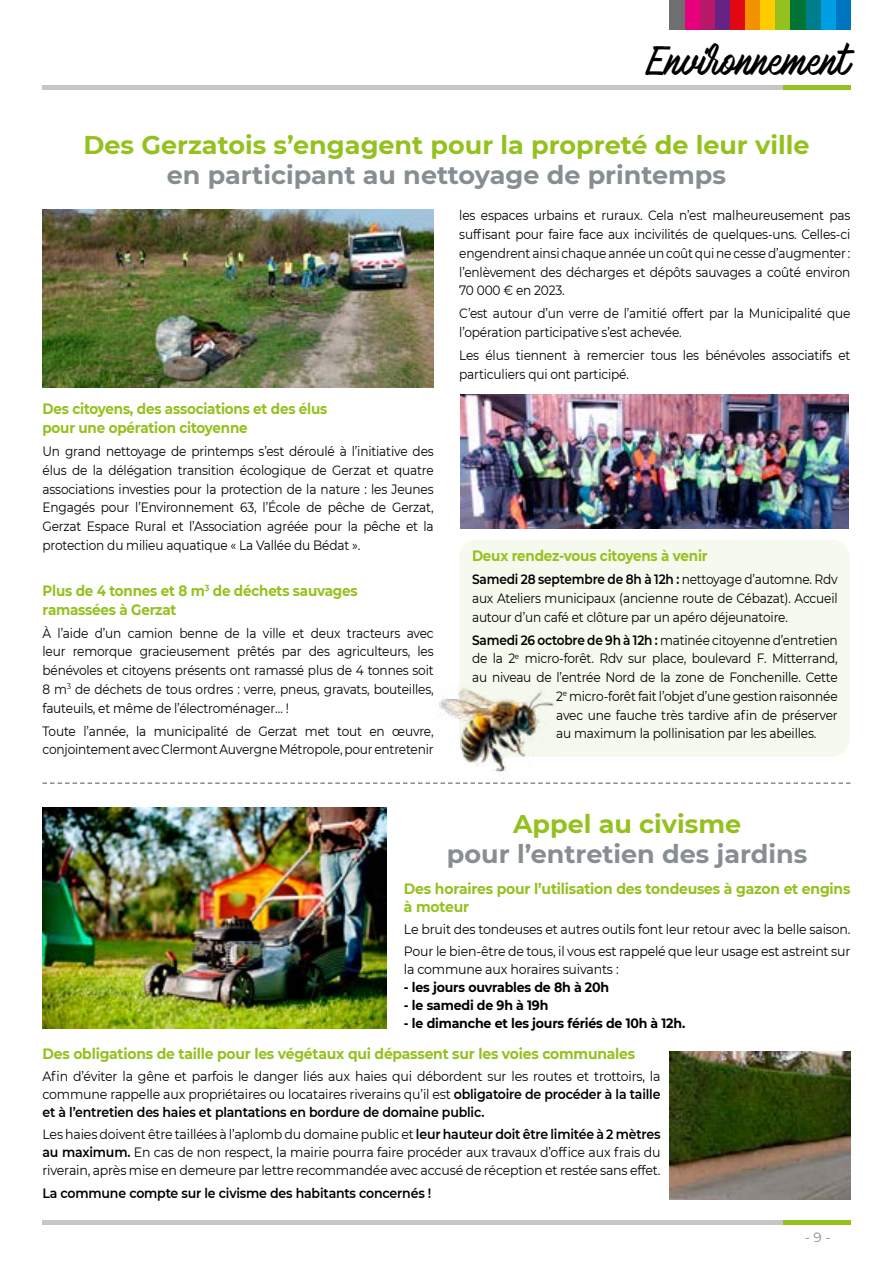
<style>
.page{position:relative;width:893px;height:1263px;background:#fff}
.page>*{position:absolute;margin:0;border:0;box-sizing:border-box;transform-origin:0 0}
.t1{font:36px "Mark My Words Clean";color:#000}
.t2{font:700 25.5px "Montserrat";color:#95c11f}
.t3{font:700 25.5px "Montserrat";color:#878e91}
.t4{font:700 15px/18.8px "Montserrat";letter-spacing:-.015em;color:#95c11f;scale:.9 1}
.t5{font:700 15px/18px "Montserrat";letter-spacing:-.015em;color:#95c11f;scale:.93 1}
.t6{font:13.5px/18.8px "Montserrat";letter-spacing:-.015em;color:#000;text-align:justify;scale:.9 1}
.t7{font:13.5px/18px "Montserrat";letter-spacing:-.015em;color:#000;text-align:justify;scale:.93 1}
.t8{font:700 13.5px "Montserrat";letter-spacing:-.015em;color:#000;scale:.93 1}
.t9{font:600 13.5px "Montserrat";letter-spacing:-.015em;color:#000;scale:.93 1}
.t10{font:13.5px "Montserrat";color:#878e91}
.s1{font-weight:600}
</style>
<div class="page">
<hr style="left:783px;top:85px;width:67px;height:4px;background:#95c11f">
<hr style="left:716px;top:85px;width:67px;height:4px;background:#c6c6c6">
<hr style="left:648px;top:85px;width:68px;height:4px;background:#c6c6c6">
<hr style="left:581px;top:85px;width:67px;height:4px;background:#c6c6c6">
<hr style="left:514px;top:85px;width:67px;height:4px;background:#c6c6c6">
<hr style="left:446px;top:85px;width:68px;height:4px;background:#c6c6c6">
<hr style="left:379px;top:85px;width:67px;height:4px;background:#c6c6c6">
<hr style="left:312px;top:85px;width:67px;height:4px;background:#c6c6c6">
<hr style="left:244px;top:85px;width:68px;height:4px;background:#c6c6c6">
<hr style="left:177px;top:85px;width:67px;height:4px;background:#c6c6c6">
<hr style="left:110px;top:85px;width:67px;height:4px;background:#c6c6c6">
<hr style="left:43px;top:85px;width:67px;height:4px;background:#c6c6c6">
<div style="left:783px;top:1220px;width:67px;height:5px;background:#95c11f"></div>
<div style="left:716px;top:1220px;width:67px;height:5px;background:#c6c6c6"></div>
<div style="left:648px;top:1220px;width:68px;height:5px;background:#c6c6c6"></div>
<div style="left:581px;top:1220px;width:67px;height:5px;background:#c6c6c6"></div>
<div style="left:514px;top:1220px;width:67px;height:5px;background:#c6c6c6"></div>
<div style="left:446px;top:1220px;width:68px;height:5px;background:#c6c6c6"></div>
<div style="left:379px;top:1220px;width:67px;height:5px;background:#c6c6c6"></div>
<div style="left:312px;top:1220px;width:67px;height:5px;background:#c6c6c6"></div>
<div style="left:244px;top:1220px;width:68px;height:5px;background:#c6c6c6"></div>
<div style="left:177px;top:1220px;width:67px;height:5px;background:#c6c6c6"></div>
<div style="left:110px;top:1220px;width:67px;height:5px;background:#c6c6c6"></div>
<div style="left:43px;top:1220px;width:67px;height:5px;background:#c6c6c6"></div>
<div style="left:835px;top:0;width:15px;height:30px;background:#0075bf"></div>
<div style="left:820px;top:0;width:15px;height:30px;background:#009fe3"></div>
<div style="left:805px;top:0;width:15px;height:30px;background:#007e8b"></div>
<div style="left:790px;top:0;width:15px;height:30px;background:#007335"></div>
<div style="left:775px;top:0;width:15px;height:30px;background:#95c11f"></div>
<div style="left:760px;top:0;width:15px;height:30px;background:#fc0"></div>
<div style="left:745px;top:0;width:15px;height:30px;background:#f39200"></div>
<div style="left:729px;top:0;width:16px;height:30px;background:#e30613"></div>
<div style="left:714px;top:0;width:15px;height:30px;background:#662383"></div>
<div style="left:699px;top:0;width:15px;height:30px;background:#b81867"></div>
<div style="left:684px;top:0;width:15px;height:30px;background:#e6007d"></div>
<div style="left:669px;top:0;width:15px;height:30px;background:#706f6f"></div>
<div style="left:459px;top:540px;width:391px;height:217px;background:#f6f9ed;border-radius:18px"></div>
<img style="left:43px;top:209px;width:391px;height:178px">
<img style="left:460px;top:394px;width:388px;height:134px">
<svg style="left:43px;top:782px;width:807px;height:2px"></svg>
<img style="left:669px;top:1052px;width:181px;height:148px">
<img style="left:43px;top:808px;width:344px;height:220px">
<img style="left:438px;top:688px;width:116px;height:89px">
<h1 class="t1" style="left:646px;top:41px;width:205px">Environnement</h1>
<h2 class="t2" style="left:83px;top:127px;width:728px">Des Gerzatois s’engagent pour la propreté de leur ville</h2>
<h2 class="t3" style="left:167px;top:156px;width:561px">en participant au nettoyage de printemps</h2>
<p class="t4" style="left:43px;top:399px;width:318px">Des citoyens, des associations et des élus pour une opération citoyenne</p>
<p class="t6" style="left:43px;top:441px;width:436px">Un grand nettoyage de printemps s’est déroulé à l’initiative des élus de la délégation transition écologique de Gerzat et quatre associations investies pour la protection de la nature : les Jeunes Engagés pour l’Environnement 63, l’École de pêche de Gerzat, Gerzat Espace Rural et l’Association agréée pour la pêche et la protection du milieu aquatique « La Vallée du Bédat ».</p>
<p class="t4" style="left:43px;top:580px;width:352px">Plus de 4 tonnes et 8 m<sup>3</sup> de déchets sauvages ramassées à Gerzat</p>
<p class="t6" style="left:43px;top:623px;width:436px">À l’aide d’un camion benne de la ville et deux tracteurs avec leur remorque gracieusement prêtés par des agriculteurs, les bénévoles et citoyens présents ont ramassé plus de 4 tonnes soit 8 m<sup>3</sup> de déchets de tous ordres : verre, pneus, gravats, bouteilles, fauteuils, et même de l’électroménager… !</p>
<p class="t6" style="left:43px;top:721px;width:436px">Toute l’année, la municipalité de Gerzat met tout en œuvre, conjointement avec Clermont Auvergne Métropole, pour entretenir</p>
<p class="t6" style="left:459px;top:206px;width:436px">les espaces urbains et ruraux. Cela n’est malheureusement pas suffisant pour faire face aux incivilités de quelques-uns. Celles-ci engendrent ainsi chaque année un coût qui ne cesse d’augmenter : l’enlèvement des décharges et dépôts sauvages a coûté environ 70 000 € en 2023.</p>
<p class="t6" style="left:459px;top:304px;width:436px">C’est autour d’un verre de l’amitié offert par la Municipalité que l’opération participative s’est achevée.</p>
<p class="t6" style="left:459px;top:345px;width:436px">Les élus tiennent à remercier tous les bénévoles associatifs et particuliers qui ont participé.</p>
<p class="t4" style="left:472px;top:546px;width:263px">Deux rendez-vous citoyens à venir</p>
<p class="t6" style="left:472px;top:569px;width:408px"><span class="s1">Samedi 28 septembre de 8h à 12h :</span> nettoyage d’automne. Rdv aux Ateliers municipaux (ancienne route de Cébazat). Accueil autour d’un café et clôture par un apéro déjeunatoire.</p>
<p class="t6" style="left:472px;top:630px;width:408px"><span class="s1">Samedi 26 octobre de 9h à 12h :</span> matinée citoyenne d’entretien</p>
<p class="t6" style="left:472px;top:649px;width:408px">de la 2<sup>e</sup> micro-forêt. Rdv sur place, boulevard F. Mitterrand,</p>
<p class="t6" style="left:472px;top:667px;width:408px">au niveau de l’entrée Nord de la zone de Fonchenille. Cette</p>
<p class="t6" style="left:556px;top:686px;width:314px">2<sup>e</sup> micro-forêt fait l’objet d’une gestion raisonnée</p>
<p class="t6" style="left:556px;top:705px;width:314px">avec une fauche très tardive afin de préserver</p>
<p class="t6" style="left:556px;top:724px;width:291px">au maximum la pollinisation par les abeilles.</p>
<h2 class="t2" style="left:513px;top:805px;width:230px">Appel au civisme</h2>
<h2 class="t3" style="left:447px;top:835px;width:362px">pour l’entretien des jardins</h2>
<p class="t5" style="left:404px;top:879px;width:482px">Des horaires pour l’utilisation des tondeuses à gazon et engins à moteur</p>
<p class="t7" style="left:404px;top:917px;width:482px;line-height:22.2px">Le bruit des tondeuses et autres outils font leur retour avec la belle saison.<br>Pour le bien-être de tous, il vous est rappelé que leur usage est astreint sur</p>
<p class="t7" style="left:404px;top:960px;width:232px">la commune aux horaires suivants :</p>
<p class="t8" style="left:404px;top:978px;width:222px">- les jours ouvrables de 8h à 20h</p>
<p class="t8" style="left:404px;top:996px;width:157px">- le samedi de 9h à 19h</p>
<p class="t8" style="left:404px;top:1014px;width:304px">- le dimanche et les jours fériés de 10h à 12h.</p>
<p class="t5" style="left:43px;top:1044px;width:639px">Des obligations de taille pour les végétaux qui dépassent sur les voies communales</p>
<p class="t7" style="left:43px;top:1067px;width:666px">Afin d’éviter la gêne et parfois le danger liés aux haies qui débordent sur les routes et trottoirs, la commune rappelle aux propriétaires ou locataires riverains qu’il est <span class="s1">obligatoire de procéder à la taille et à l’entretien des haies et plantations en bordure de domaine public.</span></p>
<p class="t7" style="left:43px;top:1125px;width:666px">Les haies doivent être taillées à l’aplomb du domaine public et <span class="s1">leur hauteur doit être limitée à 2 mètres au maximum.</span> En cas de non respect, la mairie pourra faire procéder aux travaux d’office aux frais du riverain, après mise en demeure par lettre recommandée avec accusé de réception et restée sans effet.</p>
<p class="t9" style="left:43px;top:1183px;width:420px">La commune compte sur le civisme des habitants concernés !</p>
<p class="t10" style="left:805px;top:1228px;width:27px">- 9 -</p>
</div>
